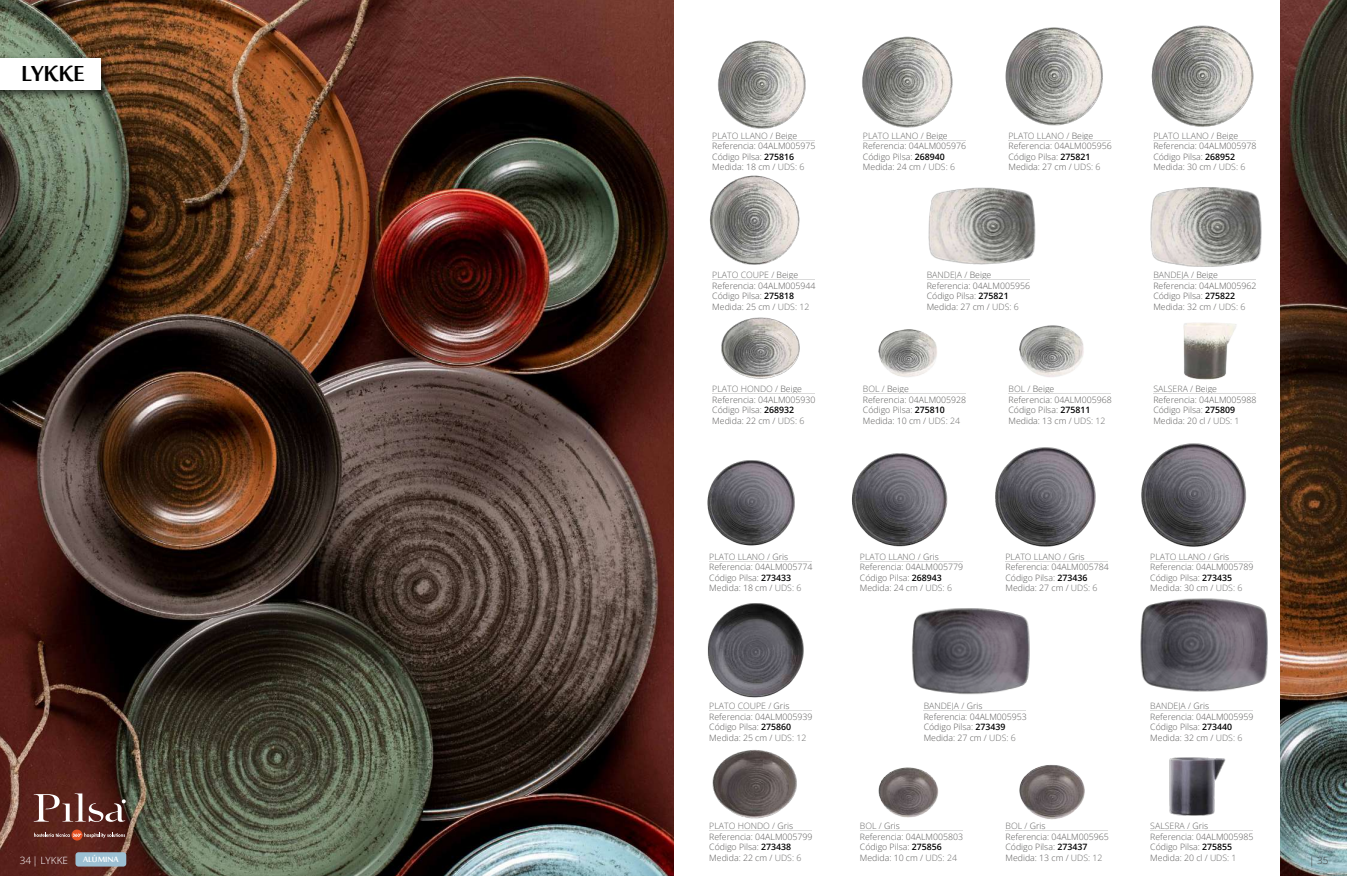
<style>
.page{position:relative;width:1347px;height:876px;background:#fff}
.page>*{position:absolute;margin:0;border:0;box-sizing:border-box;transform-origin:0 0}
.t1{font:700 30px "Sakkal Majalla";color:#000}
.t2{font:700 10.5px "Sakkal Majalla";color:#fff}
.t3{font:10px "Open Sans";color:#fff}
.t4{font:10px "Open Sans";color:#3c3c3b}
.t5{font:8.75px/10.5px "Open Sans";color:#5a5958}
.s1{color:#6b6b6a}
.s2{color:#575756}
.s3{color:#000}
</style>
<div class="page">
<img style="left:0;top:0;width:673px;height:875px">
<div style="left:0;top:55px;width:111px;height:45px;background:#000;opacity:.63"></div>
<div style="left:0;top:58px;width:101px;height:32px;background:#fff"></div>
<svg style="left:34px;top:793px;width:92px;height:28px"></svg>
<svg style="left:34px;top:829px;width:91px;height:11px"></svg>
<div style="left:75px;top:851px;width:51px;height:15px;background:#9cc0d3;border-radius:3px"></div>
<img style="left:1140px;top:598px;width:128px;height:94px">
<img style="left:1169px;top:757px;width:57px;height:59px">
<img style="left:673px;top:741px;width:139px;height:93px">
<img style="left:878px;top:767px;width:61px;height:51px">
<img style="left:1019px;top:765px;width:66px;height:55px">
<img style="left:707px;top:603px;width:105px;height:108px">
<img style="left:878px;top:329px;width:59px;height:48px">
<img style="left:707px;top:460px;width:88px;height:86px">
<img style="left:851px;top:453px;width:97px;height:94px">
<img style="left:995px;top:447px;width:101px;height:100px">
<img style="left:1141px;top:443px;width:112px;height:119px">
<img style="left:1183px;top:322px;width:54px;height:58px">
<img style="left:1280px;top:0;width:66px;height:875px">
<hr style="left:712px;top:140px;width:103px;height:1px;background:#dadada">
<hr style="left:863px;top:140px;width:102px;height:1px;background:#dadada">
<hr style="left:1008px;top:140px;width:103px;height:1px;background:#dadada">
<hr style="left:1153px;top:140px;width:102px;height:1px;background:#dadada">
<hr style="left:712px;top:279px;width:103px;height:1px;background:#dadada">
<hr style="left:926px;top:279px;width:103px;height:1px;background:#dadada">
<hr style="left:863px;top:393px;width:102px;height:1px;background:#dadada">
<hr style="left:1153px;top:393px;width:102px;height:1px;background:#dadada">
<hr style="left:1008px;top:393px;width:103px;height:1px;background:#dadada">
<hr style="left:709px;top:561px;width:102px;height:1px;background:#dadada">
<hr style="left:860px;top:561px;width:102px;height:1px;background:#dadada">
<hr style="left:1005px;top:561px;width:103px;height:1px;background:#dadada">
<hr style="left:1150px;top:561px;width:102px;height:1px;background:#dadada">
<hr style="left:709px;top:710px;width:102px;height:1px;background:#dadada">
<hr style="left:923px;top:710px;width:103px;height:1px;background:#dadada">
<hr style="left:709px;top:830px;width:102px;height:1px;background:#dadada">
<hr style="left:860px;top:830px;width:102px;height:1px;background:#dadada">
<hr style="left:1150px;top:830px;width:102px;height:1px;background:#dadada">
<hr style="left:1005px;top:830px;width:103px;height:1px;background:#dadada">
<img style="left:928px;top:187px;width:108px;height:78px">
<img style="left:1150px;top:187px;width:112px;height:80px">
<img style="left:710px;top:175px;width:90px;height:90px">
<img style="left:718px;top:40px;width:88px;height:89px">
<img style="left:862px;top:36px;width:91px;height:92px">
<img style="left:1005px;top:27px;width:98px;height:99px">
<img style="left:1151px;top:18px;width:139px;height:112px">
<hr style="left:1153px;top:279px;width:102px;height:1px;background:#dadada">
<img style="left:912px;top:608px;width:118px;height:87px">
<img style="left:712px;top:317px;width:103px;height:77px">
<img style="left:1019px;top:279px;width:65px;height:98px">
<hr style="left:1150px;top:710px;width:102px;height:1px;background:#dadada">
<h1 class="t1" style="left:21px;top:57px;width:65px">LYKKE</h1>
<p class="t3" style="left:20px;top:852px;width:50px">34 | LYKKE</p>
<p class="t2" style="left:83px;top:853px;width:37px">ALÚMINA</p>
<p class="t5" style="left:712px;top:130px;width:105px"><span class="s1">PLATO LLANO /</span> <span class="s2">Beige<br></span>Referencia: 04ALM005975<br>Código Pilsa: <span class="s3">275816<br></span>Medida: 18 cm / <span class="s1">UDS: 6</span></p>
<p class="t5" style="left:863px;top:130px;width:105px"><span class="s1">PLATO LLANO /</span> <span class="s2">Beige<br></span>Referencia: 04ALM005976<br>Código Pilsa: <span class="s3">268940<br></span>Medida: 24 cm / <span class="s1">UDS: 6</span></p>
<p class="t5" style="left:1008px;top:130px;width:105px"><span class="s1">PLATO LLANO /</span> <span class="s2">Beige<br></span>Referencia: 04ALM005956<br>Código Pilsa: <span class="s3">275821<br></span>Medida: 27 cm / <span class="s1">UDS: 6</span></p>
<p class="t5" style="left:1153px;top:130px;width:105px"><span class="s1">PLATO LLANO /</span> <span class="s2">Beige<br></span>Referencia: 04ALM005978<br>Código Pilsa: <span class="s3">268952<br></span>Medida: 30 cm / <span class="s1">UDS: 6</span></p>
<p class="t5" style="left:712px;top:269px;width:105px"><span class="s1">PLATO COUPE /</span> <span class="s2">Beige<br></span>Referencia: 04ALM005944<br>Código Pilsa: <span class="s3">275818<br></span>Medida: 25 cm / <span class="s1">UDS: 12</span></p>
<p class="t5" style="left:926px;top:269px;width:105px"><span class="s1">BANDEJA /</span> <span class="s2">Beige<br></span>Referencia: 04ALM005956<br>Código Pilsa: <span class="s3">275821<br></span>Medida: 27 cm / <span class="s1">UDS: 6</span></p>
<p class="t5" style="left:1153px;top:269px;width:105px"><span class="s1">BANDEJA /</span> <span class="s2">Beige<br></span>Referencia: 04ALM005962<br>Código Pilsa: <span class="s3">275822<br></span>Medida: 32 cm / <span class="s1">UDS: 6</span></p>
<p class="t5" style="left:712px;top:383px;width:105px"><span class="s1">PLATO HONDO /</span> <span class="s2">Beige<br></span>Referencia: 04ALM005930<br>Código Pilsa: <span class="s3">268932<br></span>Medida: 22 cm / <span class="s1">UDS: 6</span></p>
<p class="t5" style="left:863px;top:383px;width:105px"><span class="s1">BOL /</span> <span class="s2">Beige<br></span>Referencia: 04ALM005928<br>Código Pilsa: <span class="s3">275810<br></span>Medida: 10 cm / <span class="s1">UDS: 24</span></p>
<p class="t5" style="left:1153px;top:383px;width:105px"><span class="s1">SALSERA /</span> <span class="s2">Beige<br></span>Referencia: 04ALM005988<br>Código Pilsa: <span class="s3">275809<br></span>Medida: 20 cl / <span class="s1">UDS: 1</span></p>
<p class="t5" style="left:1008px;top:383px;width:105px"><span class="s1">BOL /</span> <span class="s2">Beige<br></span>Referencia: 04ALM005968<br>Código Pilsa: <span class="s3">275811<br></span>Medida: 13 cm / <span class="s1">UDS: 12</span></p>
<p class="t5" style="left:709px;top:551px;width:105px"><span class="s1">PLATO LLANO /</span> <span class="s2">Gris<br></span>Referencia: 04ALM005774<br>Código Pilsa: <span class="s3">273433<br></span>Medida: 18 cm / <span class="s1">UDS: 6</span></p>
<p class="t5" style="left:860px;top:551px;width:105px"><span class="s1">PLATO LLANO /</span> <span class="s2">Gris<br></span>Referencia: 04ALM005779<br>Código Pilsa: <span class="s3">268943<br></span>Medida: 24 cm / <span class="s1">UDS: 6</span></p>
<p class="t5" style="left:1005px;top:551px;width:105px"><span class="s1">PLATO LLANO /</span> <span class="s2">Gris<br></span>Referencia: 04ALM005784<br>Código Pilsa: <span class="s3">273436<br></span>Medida: 27 cm / <span class="s1">UDS: 6</span></p>
<p class="t5" style="left:1150px;top:551px;width:105px"><span class="s1">PLATO LLANO /</span> <span class="s2">Gris<br></span>Referencia: 04ALM005789<br>Código Pilsa: <span class="s3">273435<br></span>Medida: 30 cm / <span class="s1">UDS: 6</span></p>
<p class="t5" style="left:709px;top:700px;width:105px"><span class="s1">PLATO COUPE /</span> <span class="s2">Gris<br></span>Referencia: 04ALM005939<br>Código Pilsa: <span class="s3">275860<br></span>Medida: 25 cm / <span class="s1">UDS: 12</span></p>
<p class="t5" style="left:923px;top:700px;width:105px"><span class="s1">BANDEJA /</span> <span class="s2">Gris<br></span>Referencia: 04ALM005953<br>Código Pilsa: <span class="s3">273439<br></span>Medida: 27 cm / <span class="s1">UDS: 6</span></p>
<p class="t5" style="left:1150px;top:700px;width:105px"><span class="s1">BANDEJA /</span> <span class="s2">Gris<br></span>Referencia: 04ALM005959<br>Código Pilsa: <span class="s3">273440<br></span>Medida: 32 cm / <span class="s1">UDS: 6</span></p>
<p class="t5" style="left:709px;top:820px;width:105px"><span class="s1">PLATO HONDO /</span> <span class="s2">Gris<br></span>Referencia: 04ALM005799<br>Código Pilsa: <span class="s3">273438<br></span>Medida: 22 cm / <span class="s1">UDS: 6</span></p>
<p class="t5" style="left:860px;top:820px;width:105px"><span class="s1">BOL /</span> <span class="s2">Gris<br></span>Referencia: 04ALM005803<br>Código Pilsa: <span class="s3">275856<br></span>Medida: 10 cm / <span class="s1">UDS: 24</span></p>
<p class="t5" style="left:1150px;top:820px;width:105px"><span class="s1">SALSERA /</span> <span class="s2">Gris<br></span>Referencia: 04ALM005985<br>Código Pilsa: <span class="s3">275855<br></span>Medida: 20 cl / <span class="s1">UDS: 1</span></p>
<p class="t5" style="left:1005px;top:820px;width:105px"><span class="s1">BOL /</span> <span class="s2">Gris<br></span>Referencia: 04ALM005965<br>Código Pilsa: <span class="s3">273437<br></span>Medida: 13 cm / <span class="s1">UDS: 12</span></p>
<p class="t4" style="left:1309px;top:852px;width:21px">| 35</p>
</div>
